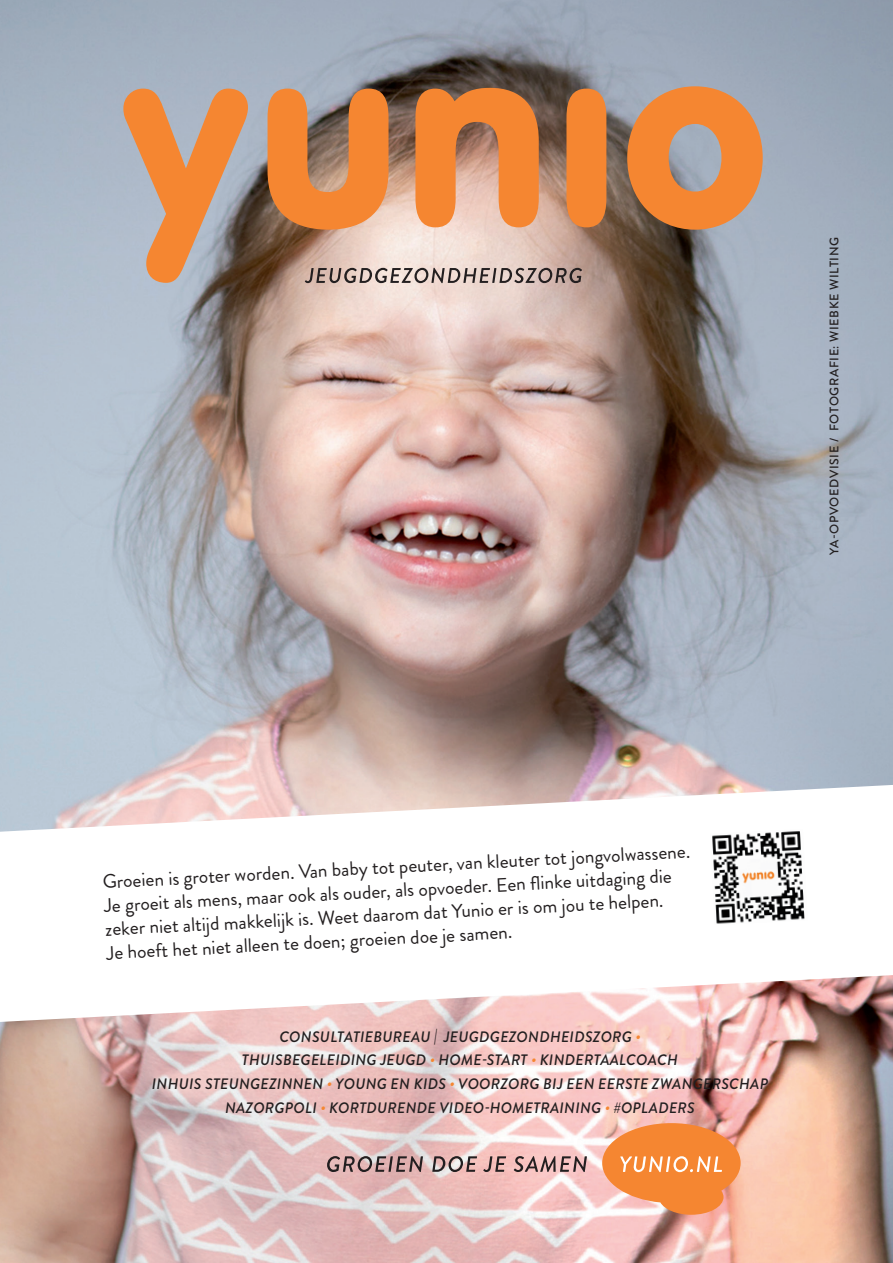
<style>
.page{position:relative;width:893px;height:1263px;background:#fff}
.page>*{position:absolute;margin:0;border:0;box-sizing:border-box;transform-origin:0 0}
.t1{font:19.5px/23.7px "Brandon Grotesque";color:#231f20}
.t2{font:italic 500 15.15px/23.7px "Brandon Grotesque";letter-spacing:.02em;color:#231f20;text-align:center}
.t3{font:500 12.45px "Brandon Grotesque";letter-spacing:.05em;color:#231f20}
.s1{color:#f58631}
</style>
<div class="page">
<img style="left:0;top:0;width:893px;height:1263px">
<svg style="left:123px;top:89px;width:125px;height:194px;background:#c79775"></svg>
<svg style="left:268px;top:89px;width:120px;height:141px;background:#d38449"></svg>
<svg style="left:415px;top:88px;width:124px;height:139px;background:#e38d4f"></svg>
<svg style="left:566px;top:89px;width:40px;height:138px;background:#ec8435"></svg>
<svg style="left:627px;top:86px;width:136px;height:144px;background:#d28d5a"></svg>
<svg style="left:305px;top:268px;width:277px;height:15px;background:#a3928c"></svg>
<svg style="left:602px;top:1123px;width:139px;height:92px;background:#f49a5d"></svg>
<svg style="left:327px;top:1156px;width:96px;height:16px;background:#9f8181"></svg>
<svg style="left:432px;top:1156px;width:45px;height:16px"></svg>
<svg style="left:483px;top:1156px;width:23px;height:16px"></svg>
<svg style="left:514px;top:1156px;width:73px;height:16px"></svg>
<svg style="left:0;top:785px;width:893px;height:237px"></svg>
<img style="left:710px;top:829px;width:98px;height:96px">
<p class="t3" style="left:826px;top:555px;width:319px;rotate:-90deg">YA-OPVOEDVISIE / FOTOGRAFIE: WIEBKE WILTING</p>
<p class="t1" style="left:102px;top:870px;width:590px;rotate:-3deg">Groeien is groter worden. Van baby tot peuter, van kleuter tot jongvolwassene.<br>Je groeit als mens, maar ook als ouder, als opvoeder. Een fl inke uitdaging die zeker niet altijd makkelijk is. Weet daarom dat Yunio er is om jou te helpen.<br>Je hoeft het niet alleen te doen; groeien doe je samen.</p>
<p class="t2" style="left:152px;top:1025px;width:618px">CONSULTATIEBUREAU | JEUGDGEZONDHEIDSZORG <span class="s1">•<br></span>THUISBEGELEIDING JEUGD <span class="s1">•</span> HOME-START <span class="s1">•</span> KINDERTAALCOACH<br>INHUIS STEUNGEZINNEN <span class="s1">•</span> YOUNG EN KIDS <span class="s1">•</span> VOORZORG BIJ EEN EERSTE ZWANGERSCHAP NAZORGPOLI <span class="s1">•</span> KORTDURENDE VIDEO-HOMETRAINING <span class="s1">•</span> #OPLADERS</p>
</div>
